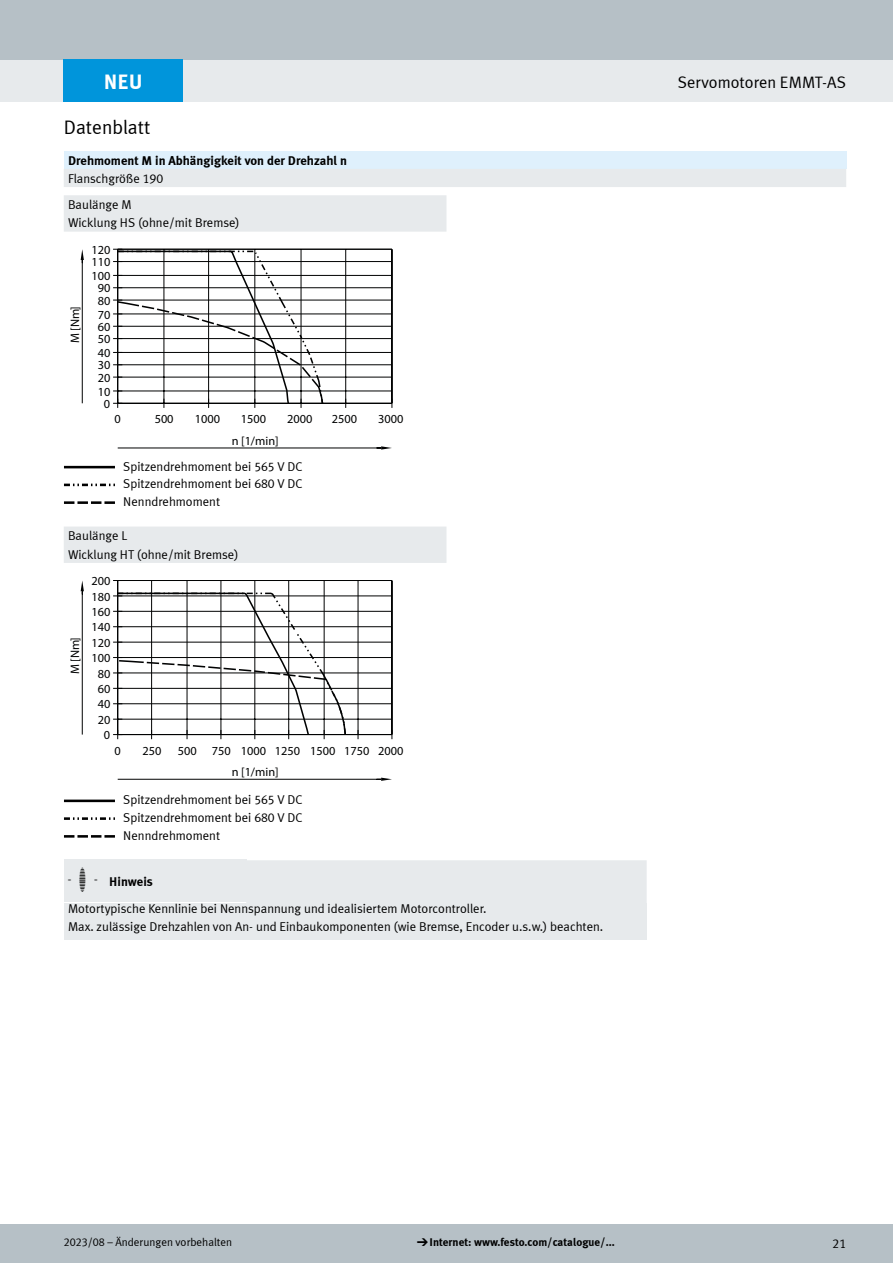
<style>
.page{position:relative;width:893px;height:1263px;background:#fff}
.page>*{position:absolute;margin:0;border:0;box-sizing:border-box;transform-origin:0 0}
.t1{font:700 21px "Meta Plus LF";color:#fff}
.t2{font:19.5px "Meta Plus LF";color:#000}
.t3{font:16.5px "Meta Plus LF";color:#000}
.t4{font:12.75px/17.7px "Meta Plus LF";color:#000}
.t5{font:700 12.75px "Meta Plus LF";color:#000}
.t6{font:12.3px "Meta Plus LF";color:#010202}
.t7{font:700 11.25px "Meta Plus LF";color:#000}
.t8{font:11.25px "Meta Plus LF";color:#000}
.s1{font-family:"Meto Pict 182";font-size:24px}
.s2{font-weight:700}
.s3{font-family:"Meto Pict 182";font-weight:400}
</style>
<div class="page">
<div style="left:0;top:1225px;width:893px;height:38px;background:#b6c0c6"></div>
<div style="left:0;top:60px;width:893px;height:42px;background:#e7eaec"></div>
<div style="left:0;top:0;width:893px;height:60px;background:#b6c0c6"></div>
<div style="left:64px;top:151px;width:782px;height:18px;background:#dff0fc"></div>
<svg style="left:64px;top:169px;width:782px;height:63px;fill:#e7eaec"></svg>
<hr style="left:118px;top:448px;width:263px;height:1px;background:#010202">
<svg style="left:376px;top:446px;width:16px;height:4px"></svg>
<hr style="left:82px;top:260px;width:1px;height:143px;background:#010202">
<svg style="left:81px;top:249px;width:3px;height:14px"></svg>
<hr style="left:345px;top:249px;width:1px;height:154px;background:#010202">
<hr style="left:392px;top:249px;width:1px;height:154px;background:#010202">
<hr style="left:118px;top:403px;width:274px;height:1px;background:#010202">
<hr style="left:118px;top:391px;width:274px;height:1px;background:#010202">
<hr style="left:118px;top:377px;width:274px;height:1px;background:#010202">
<hr style="left:118px;top:364px;width:274px;height:1px;background:#010202">
<hr style="left:118px;top:352px;width:274px;height:1px;background:#010202">
<hr style="left:118px;top:338px;width:274px;height:1px;background:#010202">
<hr style="left:118px;top:326px;width:274px;height:1px;background:#010202">
<hr style="left:118px;top:314px;width:274px;height:1px;background:#010202">
<hr style="left:118px;top:300px;width:274px;height:1px;background:#010202">
<hr style="left:118px;top:287px;width:274px;height:1px;background:#010202">
<hr style="left:118px;top:275px;width:274px;height:1px;background:#010202">
<hr style="left:118px;top:261px;width:274px;height:1px;background:#010202">
<hr style="left:118px;top:249px;width:274px;height:1px;background:#010202">
<svg style="left:113px;top:249px;width:211px;height:159px"></svg>
<hr style="left:64px;top:466px;width:51px;height:2px;background:#000">
<svg style="left:64px;top:484px;width:51px;height:2px"></svg>
<svg style="left:64px;top:501px;width:51px;height:3px"></svg>
<div style="left:64px;top:526px;width:382px;height:37px;background:#e7eaec"></div>
<hr style="left:118px;top:779px;width:263px;height:1px;background:#010202">
<svg style="left:376px;top:778px;width:16px;height:3px"></svg>
<hr style="left:82px;top:591px;width:1px;height:143px;background:#010202">
<svg style="left:81px;top:581px;width:3px;height:13px"></svg>
<hr style="left:358px;top:580px;width:1px;height:154px;background:#010202">
<hr style="left:324px;top:580px;width:1px;height:154px;background:#010202">
<hr style="left:288px;top:580px;width:1px;height:154px;background:#010202">
<hr style="left:255px;top:580px;width:1px;height:154px;background:#010202">
<hr style="left:221px;top:580px;width:1px;height:154px;background:#010202">
<hr style="left:187px;top:580px;width:1px;height:154px;background:#010202">
<hr style="left:151px;top:580px;width:1px;height:154px;background:#010202">
<hr style="left:392px;top:580px;width:1px;height:154px;background:#010202">
<hr style="left:117px;top:580px;width:1px;height:154px;background:#010202">
<hr style="left:118px;top:734px;width:274px;height:1px;background:#010202">
<hr style="left:118px;top:719px;width:274px;height:1px;background:#010202">
<hr style="left:118px;top:703px;width:274px;height:1px;background:#010202">
<hr style="left:118px;top:688px;width:274px;height:1px;background:#010202">
<hr style="left:118px;top:673px;width:274px;height:1px;background:#010202">
<hr style="left:118px;top:657px;width:274px;height:1px;background:#010202">
<hr style="left:118px;top:642px;width:274px;height:1px;background:#010202">
<hr style="left:118px;top:626px;width:274px;height:1px;background:#010202">
<hr style="left:118px;top:611px;width:274px;height:1px;background:#010202">
<hr style="left:118px;top:596px;width:274px;height:1px;background:#010202">
<hr style="left:118px;top:580px;width:274px;height:1px;background:#010202">
<svg style="left:113px;top:591px;width:234px;height:148px"></svg>
<hr style="left:64px;top:799px;width:51px;height:3px;background:#000">
<svg style="left:64px;top:817px;width:51px;height:3px"></svg>
<svg style="left:64px;top:835px;width:51px;height:3px"></svg>
<div style="left:246px;top:860px;width:401px;height:43px;background:#e7eaec"></div>
<div style="left:64px;top:860px;width:182px;height:42px;background:#e7eaec"></div>
<div style="left:64px;top:903px;width:583px;height:18px;background:#e7eaec"></div>
<div style="left:64px;top:921px;width:583px;height:18px;background:#e7eaec"></div>
<div style="left:64px;top:60px;width:119px;height:42px;background:#0095db"></div>
<h1 class="t1" style="left:104px;top:68px;width:40px">NEU</h1>
<h2 class="t2" style="left:64px;top:116px;width:88px">Datenblatt</h2>
<p class="t5" style="left:68px;top:152px;width:281px">Drehmoment M in Abhängigkeit von der Drehzahl n</p>
<p class="t4" style="left:68px;top:165px;width:97px;line-height:26.4px">Flanschgröße 190<br>Baulänge M</p>
<p class="t6" style="left:64px;top:213px;width:106px">EMMT-AS-190-M-HS</p>
<p class="t4" style="left:68px;top:214px;width:173px">Wicklung HS (ohne/mit Bremse)</p>
<p class="t6" style="left:92px;top:242px;width:20px">120</p>
<p class="t6" style="left:92px;top:254px;width:20px">110</p>
<p class="t6" style="left:92px;top:268px;width:20px">100</p>
<p class="t6" style="left:98px;top:281px;width:14px">90</p>
<p class="t6" style="left:67px;top:343px;width:38px;rotate:-90deg">M [Nm]</p>
<p class="t6" style="left:98px;top:293px;width:14px">80</p>
<p class="t6" style="left:98px;top:307px;width:14px">70</p>
<p class="t6" style="left:98px;top:319px;width:14px">60</p>
<p class="t6" style="left:98px;top:331px;width:14px">50</p>
<p class="t6" style="left:98px;top:345px;width:14px">40</p>
<p class="t6" style="left:98px;top:358px;width:14px">30</p>
<p class="t6" style="left:98px;top:370px;width:14px">20</p>
<p class="t6" style="left:98px;top:384px;width:14px">10</p>
<p class="t6" style="left:104px;top:396px;width:8px">0</p>
<p class="t6" style="left:115px;top:412px;width:8px">0</p>
<p class="t6" style="left:155px;top:412px;width:20px">500</p>
<p class="t6" style="left:195px;top:412px;width:27px">1000</p>
<p class="t6" style="left:241px;top:412px;width:27px">1500</p>
<p class="t6" style="left:287px;top:412px;width:27px">2000</p>
<p class="t6" style="left:332px;top:412px;width:27px">2500</p>
<p class="t6" style="left:378px;top:412px;width:27px">3000</p>
<p class="t6" style="left:232px;top:433px;width:49px">n [1/min]</p>
<p class="t4" style="left:123px;top:457px;width:181px;text-align:justify">Spitzendrehmoment bei 565 V DC Spitzendrehmoment bei 680 V DC Nenndrehmoment</p>
<p class="t4" style="left:68px;top:527px;width:61px">Baulänge L</p>
<p class="t6" style="left:64px;top:544px;width:102px">EMMT-AS-190-L-HT</p>
<p class="t4" style="left:68px;top:545px;width:172px">Wicklung HT (ohne/mit Bremse)</p>
<p class="t6" style="left:92px;top:573px;width:20px">200</p>
<p class="t6" style="left:92px;top:589px;width:20px">180</p>
<p class="t6" style="left:92px;top:604px;width:20px">160</p>
<p class="t6" style="left:67px;top:674px;width:38px;rotate:-90deg">M [Nm]</p>
<p class="t6" style="left:92px;top:620px;width:20px">140</p>
<p class="t6" style="left:92px;top:635px;width:20px">120</p>
<p class="t6" style="left:92px;top:650px;width:20px">100</p>
<p class="t6" style="left:98px;top:666px;width:14px">80</p>
<p class="t6" style="left:98px;top:681px;width:14px">60</p>
<p class="t6" style="left:98px;top:697px;width:14px">40</p>
<p class="t6" style="left:98px;top:712px;width:14px">20</p>
<p class="t6" style="left:104px;top:727px;width:8px">0</p>
<p class="t6" style="left:115px;top:743px;width:8px">0</p>
<p class="t6" style="left:142px;top:743px;width:20px">250</p>
<p class="t6" style="left:178px;top:743px;width:227px">500 750 1000 1250 1500 1750 2000</p>
<p class="t6" style="left:232px;top:764px;width:49px">n [1/min]</p>
<p class="t4" style="left:123px;top:791px;width:181px;text-align:justify">Spitzendrehmoment bei 565 V DC Spitzendrehmoment bei 680 V DC Nenndrehmoment</p>
<p class="t4" style="left:68px;top:868px;width:420px;line-height:26.7px"><span class="s1">-H-</span> <span class="s2">Hinweis<br></span>Motortypische Kennlinie bei Nennspannung und idealisiertem Motorcontroller.</p>
<p class="t4" style="left:68px;top:917px;width:537px">Max. zulässige Drehzahlen von An- und Einbaukomponenten (wie Bremse, Encoder u.s.w.) beachten.</p>
<p class="t3" style="left:678px;top:73px;width:170px">Servomotoren EMMT-AS</p>
<p class="t8" style="left:64px;top:1236px;width:170px">2023/08 – Änderungen vorbehalten</p>
<p class="t7" style="left:417px;top:1235px;width:199px"><span class="s3">d</span>Internet: www.festo.com/catalogue/...</p>
<p class="t4" style="left:832px;top:1234px;width:15px">21</p>
</div>
